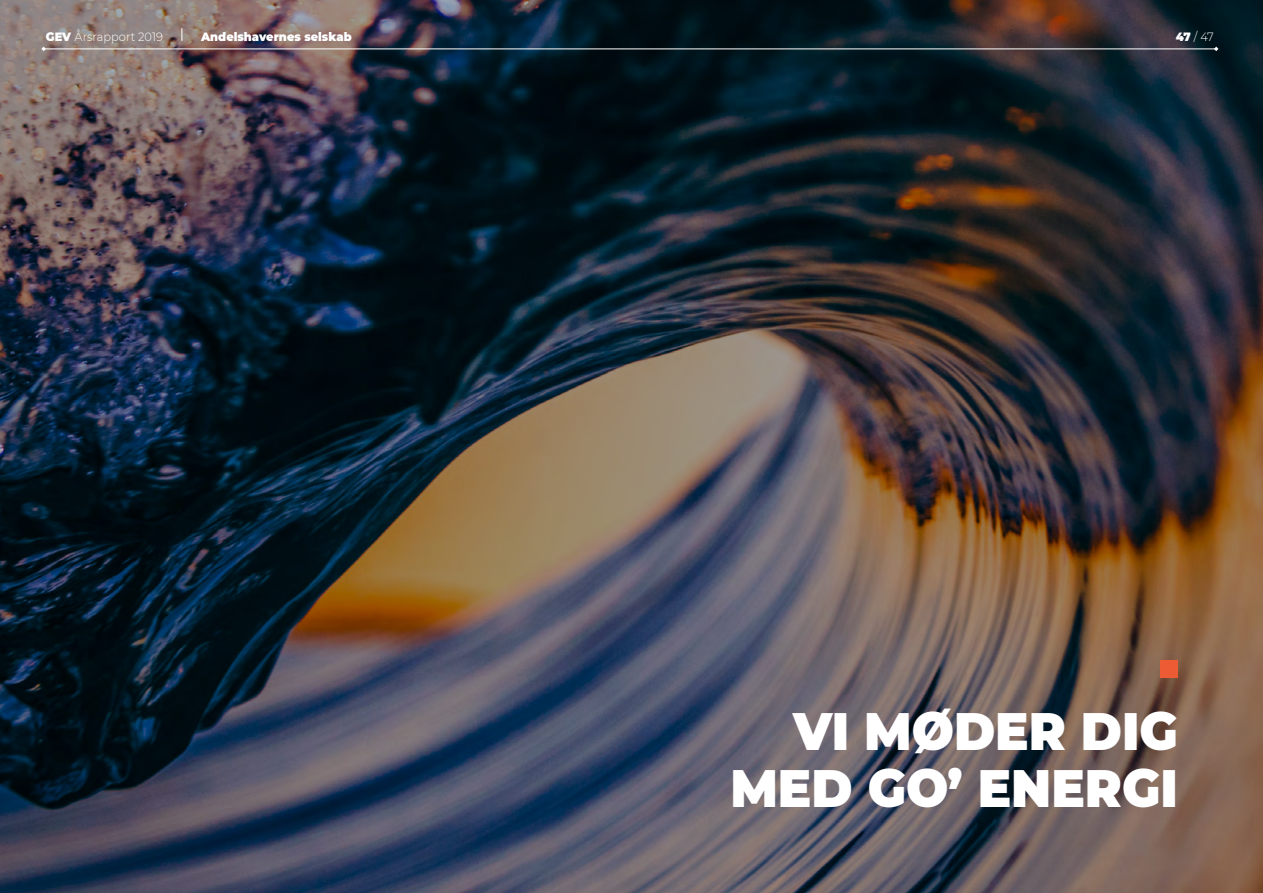
<style>
.page{position:relative;width:1263px;height:893px;background:#fff}
.page>*{position:absolute;margin:0;border:0;box-sizing:border-box;transform-origin:0 0}
.t1{font:900 52.5px/57px "Montserrat";color:#fff;text-align:right;scale:.95 1}
.t2{font:300 12px "Montserrat";color:#fff;scale:.95 1}
.t3{font:900 12px "Montserrat";color:#fff;scale:.95 1}
.s1{font-weight:900}
</style>
<div class="page">
<img style="left:0;top:0;width:1263px;height:893px">
<div style="left:1160px;top:660px;width:18px;height:17px;background:#ed5b34"></div>
<hr style="left:43px;top:49px;width:1173px;height:1px;background:#fff">
<svg style="left:182px;top:28px;width:1px;height:13px"></svg>
<svg style="left:41px;top:47px;width:5px;height:4px"></svg>
<svg style="left:1214px;top:47px;width:4px;height:4px"></svg>
<p class="t2" style="left:46px;top:29px;width:125px"><span class="s1">GEV</span> Årsrapport 2019</p>
<p class="t3" style="left:201px;top:28px;width:160px">Andelshavernes selskab</p>
<p class="t2" style="left:1176px;top:29px;width:42px"><span class="s1">47</span> / 47</p>
<p class="t1" style="left:730px;top:699px;width:473px">VI MØDER DIG<br>MED GO’ ENERGI</p>
</div>
